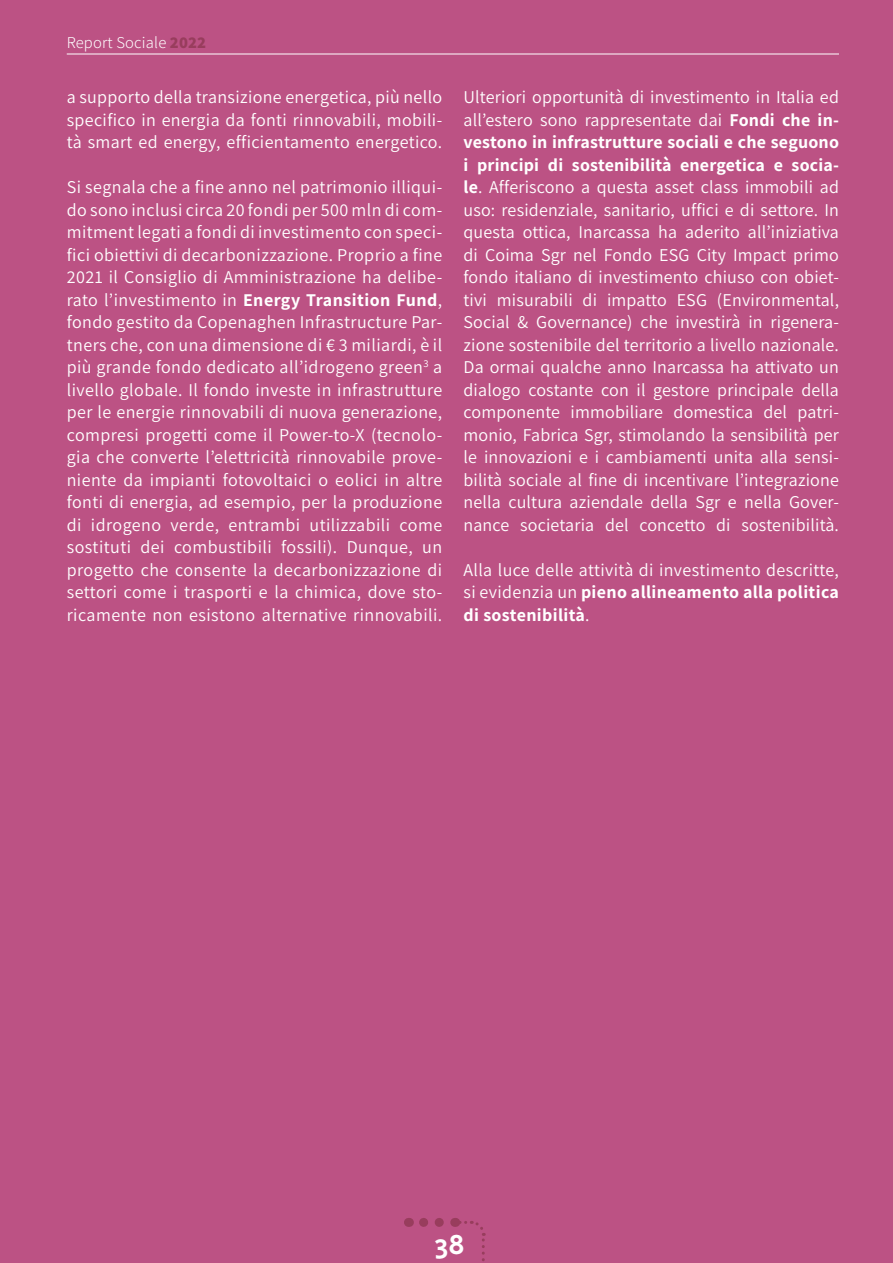
<style>
.page{position:relative;width:893px;height:1263px;background:#bc5284}
.page>*{position:absolute;margin:0;border:0;box-sizing:border-box;transform-origin:0 0}
.t1{font:700 31.5px "Triplex Serif OT";color:#fff}
.t2{font:18px/22.5px "Assistant";letter-spacing:.02em;color:#fff;text-align:justify}
.t3{font:300 16.5px "Assistant";letter-spacing:.01em;color:#fff}
.s1{font-weight:800;color:#983d5d}
.s2{font-weight:700}
</style>
<div class="page">
<hr style="left:67px;top:54px;width:772px;height:1px;background:#fff">
<svg style="left:419px;top:1218px;width:20px;height:9px"></svg>
<svg style="left:455px;top:1218px;width:31px;height:43px"></svg>
<p class="t3" style="left:67px;top:31px;width:141px">Report Sociale <span class="s1">2022</span></p>
<p class="t2" style="left:67px;top:85px;width:377px">a supporto della transizione energetica, più nello specifico in energia da fonti rinnovabili, mobili&shy;tà smart ed energy, efficientamento energetico.</p>
<p class="t2" style="left:67px;top:175px;width:377px">Si segnala che a fine anno nel patrimonio illiqui&shy;do sono inclusi circa 20 fondi per 500 mln di com&shy;mitment legati a fondi di investimento con speci&shy;fici obiettivi di decarbonizzazione. Proprio a fine 2021 il Consiglio di Amministrazione ha delibe&shy;rato l’investimento in <span class="s2">Energy Transition Fund</span>, fondo gestito da Copenaghen Infrastructure Par&shy;tners che, con una dimensione di € 3 miliardi, è il più grande fondo dedicato all’idrogeno green<sup>3</sup> a livello globale. Il fondo investe in infrastrutture per le energie rinnovabili di nuova generazione, compresi progetti come il Power-to-X (tecnolo&shy;gia che converte l’elettricità rinnovabile prove&shy;niente da impianti fotovoltaici o eolici in altre fonti di energia, ad esempio, per la produzione di idrogeno verde, entrambi utilizzabili come sostituti dei combustibili fossili). Dunque, un progetto che consente la decarbonizzazione di settori come i trasporti e la chimica, dove sto&shy;ricamente non esistono alternative rinnovabili.</p>
<p class="t2" style="left:463px;top:85px;width:377px">Ulteriori opportunità di investimento in Italia ed all’estero sono rappresentate dai <span class="s2">Fondi che in&shy;vestono in infrastrutture sociali e che seguono i principi di sostenibilità energetica e socia&shy;le</span>. Afferiscono a questa asset class immobili ad uso: residenziale, sanitario, uffici e di settore. In questa ottica, Inarcassa ha aderito all’iniziativa di Coima Sgr nel Fondo ESG City Impact primo fondo italiano di investimento chiuso con obiet&shy;tivi misurabili di impatto ESG (Environmental, Social &amp; Governance) che investirà in rigenera&shy;zione sostenibile del territorio a livello nazionale.<br>Da ormai qualche anno Inarcassa ha attivato un dialogo costante con il gestore principale della componente immobiliare domestica del patri&shy;monio, Fabrica Sgr, stimolando la sensibilità per le innovazioni e i cambiamenti unita alla sensi&shy;bilità sociale al fine di incentivare l’integrazione nella cultura aziendale della Sgr e nella Gover&shy;nance societaria del concetto di sostenibilità.</p>
<p class="t2" style="left:463px;top:558px;width:377px">Alla luce delle attività di investimento descritte, si evidenzia un <span class="s2">pieno allineamento alla politica di sostenibilità</span>.</p>
<h1 class="t1" style="left:435px;top:1227px;width:31px">38</h1>
</div>
